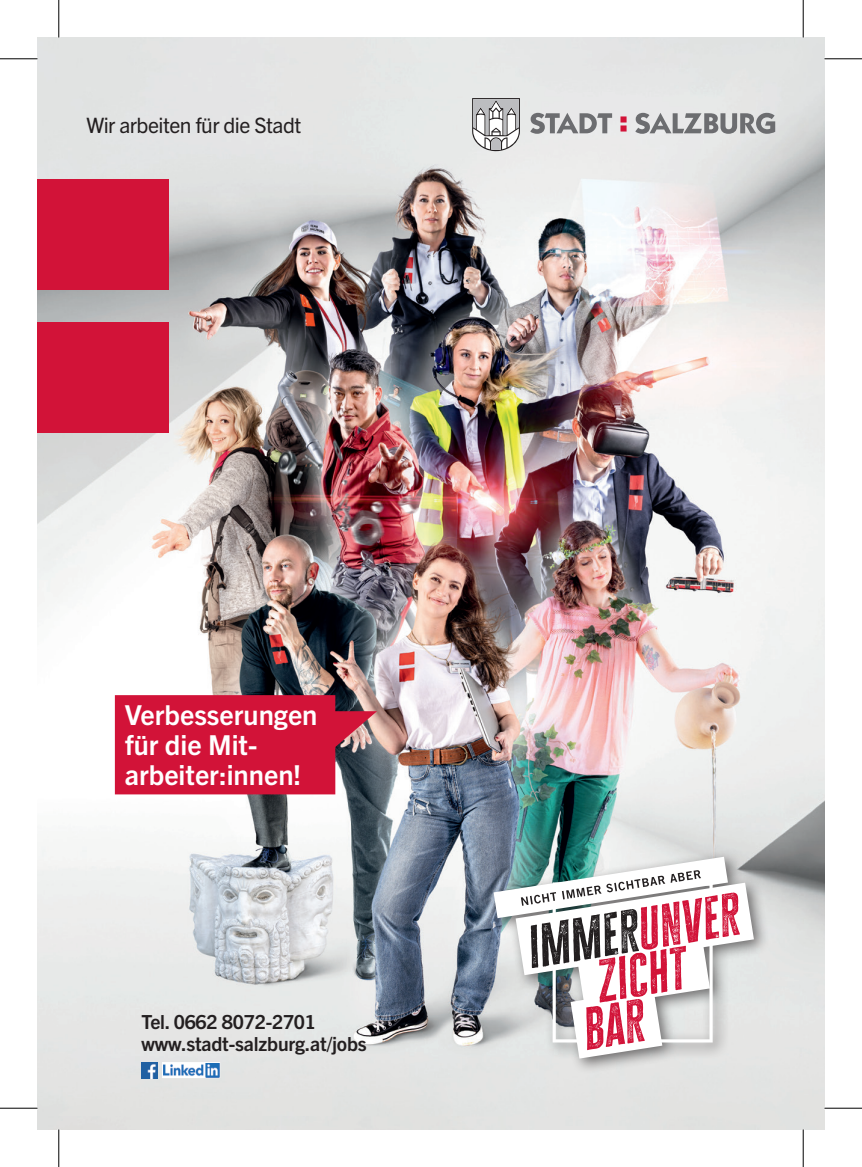
<style>
.page{position:relative;width:862px;height:1167px;background:#fff}
.page>*{position:absolute;margin:0;border:0;box-sizing:border-box;transform-origin:0 0}
.t1{font:700 27.5px/30px "Trade Gothic Next LT Pro";color:#fff}
.t2{font:21.25px "Trade Gothic Next LT Pro";letter-spacing:-.025em;color:#231f20}
.t3{font:700 19.5px/22.5px "Trade Gothic Next LT Pro";letter-spacing:-.01em;color:#231f20}
</style>
<div class="page">
<img style="left:38px;top:38px;width:786px;height:1091px">
<img style="left:141px;top:1062px;width:16px;height:16px">
<svg style="left:162px;top:1061px;width:58px;height:17px"></svg>
<img style="left:163px;top:1062px;width:56px;height:15px">
<div style="left:486px;top:849px;width:284px;height:225px;background:#231f20;opacity:.63"></div>
<svg style="left:493px;top:856px;width:261px;height:202px"></svg>
<div style="left:38px;top:322px;width:131px;height:110px;background:#d21338"></div>
<div style="left:38px;top:179px;width:131px;height:110px;background:#d21338"></div>
<svg style="left:472px;top:98px;width:48px;height:53px"></svg>
<svg style="left:530px;top:113px;width:82px;height:21px;background:#a8a9ab"></svg>
<svg style="left:620px;top:116px;width:6px;height:15px"></svg>
<svg style="left:635px;top:113px;width:140px;height:21px;background:#a4a5a6"></svg>
<svg style="left:115px;top:695px;width:262px;height:99px;background:#c41e3f"></svg>
<hr style="left:0;top:58px;width:38px;height:1px;background:#000">
<hr style="left:824px;top:58px;width:38px;height:1px;background:#000">
<hr style="left:0;top:1107px;width:38px;height:1px;background:#000">
<hr style="left:824px;top:1107px;width:38px;height:1px;background:#000">
<hr style="left:58px;top:0;width:1px;height:37px;background:#000">
<hr style="left:58px;top:1129px;width:1px;height:37px;background:#000">
<hr style="left:802px;top:0;width:1px;height:37px;background:#000">
<hr style="left:802px;top:1129px;width:1px;height:37px;background:#000">
<p class="t2" style="left:86px;top:110px;width:216px">Wir arbeiten für die Stadt</p>
<h1 class="t1" style="left:125px;top:698px;width:194px">Verbesserungen für die Mit&shy;arbeiter:innen!</h1>
<p class="t3" style="left:141px;top:1008px;width:227px">Tel. 0662 8072-2701 www.stadt-salzburg.at/jobs</p>
</div>
